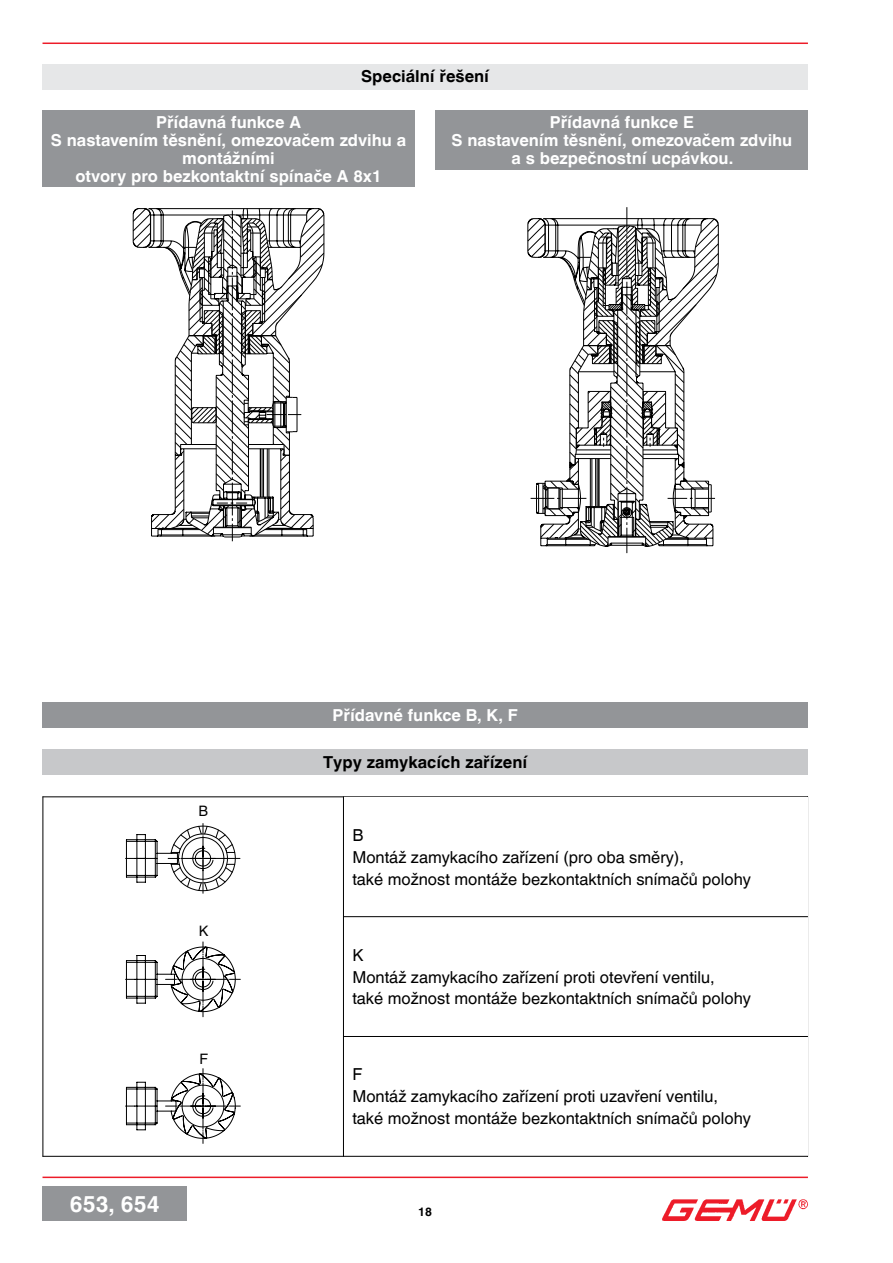
<style>
.page{position:relative;width:893px;height:1263px;background:#fff}
.page>*{position:absolute;margin:0;border:0;box-sizing:border-box;transform-origin:0 0}
.t1{font:700 22.5px "Helvetica World";color:#fff}
.t2{font:16.5px/21.9px "Helvetica World";color:#000}
.t3{font:700 16.5px/18px "Helvetica World";color:#fff;text-align:center}
.t4{font:700 16.5px "Helvetica World";color:#000}
.t5{font:14.4px "Helvetica World";color:#000}
.t6{font:700 12px "Helvetica World";color:#000}
</style>
<div class="page">
<hr style="left:43px;top:43px;width:765px;height:1px;background:#ed1c29">
<hr style="left:43px;top:1176px;width:765px;height:2px;background:#ed1c29">
<img style="left:662px;top:1199px;width:146px;height:21px">
<div style="left:43px;top:1186px;width:144px;height:34px;background:#939598"></div>
<svg style="left:527px;top:218px;width:192px;height:63px"></svg>
<svg style="left:530px;top:207px;width:185px;height:347px"></svg>
<svg style="left:536px;top:225px;width:178px;height:322px"></svg>
<svg style="left:132px;top:208px;width:193px;height:73px"></svg>
<svg style="left:151px;top:211px;width:163px;height:330px"></svg>
<hr style="left:807px;top:796px;width:1px;height:361px;background:#000">
<hr style="left:43px;top:796px;width:765px;height:1px;background:#000">
<svg style="left:125px;top:823px;width:115px;height:320px"></svg>
<hr style="left:43px;top:796px;width:1px;height:361px;background:#000">
<hr style="left:343px;top:796px;width:1px;height:361px;background:#000">
<hr style="left:343px;top:916px;width:465px;height:1px;background:#000">
<hr style="left:343px;top:1036px;width:465px;height:1px;background:#000">
<hr style="left:43px;top:1156px;width:765px;height:1px;background:#000">
<div style="left:43px;top:749px;width:765px;height:26px;background:#c7c8ca"></div>
<div style="left:43px;top:702px;width:765px;height:26px;background:#939598"></div>
<div style="left:43px;top:64px;width:765px;height:25px;background:#e6e7e8"></div>
<div style="left:436px;top:111px;width:372px;height:59px;background:#939598"></div>
<div style="left:43px;top:111px;width:372px;height:76px;background:#939598"></div>
<p class="t4" style="left:361px;top:67px;width:129px">Speciální řešení</p>
<p class="t3" style="left:451px;top:114px;width:342px">Přídavná funkce E<br>S nastavením těsnění, omezovačem zdvihu a s bezpečnostní ucpávkou.</p>
<p class="t3" style="left:51px;top:113px;width:357px">Přídavná funkce A<br>S nastavením těsnění, omezovačem zdvihu a montážními<br>otvory pro bezkontaktní spínače A 8x1</p>
<p class="t3" style="left:333px;top:706px;width:187px">Přídavné funkce B, K, F</p>
<p class="t5" style="left:198px;top:803px;width:11px">B</p>
<p class="t5" style="left:199px;top:923px;width:11px">K</p>
<p class="t5" style="left:199px;top:1050px;width:10px">F</p>
<h1 class="t1" style="left:70px;top:1190px;width:92px">653, 654</h1>
<p class="t4" style="left:323px;top:752px;width:206px">Typy zamykacích zařízení</p>
<p class="t2" style="left:352px;top:824px;width:400px">B<br>Montáž zamykacího zařízení (pro oba směry),<br>také možnost montáže bezkontaktních snímačů polohy</p>
<p class="t2" style="left:352px;top:944px;width:400px">K<br>Montáž zamykacího zařízení proti otevření ventilu,<br>také možnost montáže bezkontaktních snímačů polohy</p>
<p class="t2" style="left:352px;top:1064px;width:400px">F<br>Montáž zamykacího zařízení proti uzavření ventilu, také možnost montáže bezkontaktních snímačů polohy</p>
<p class="t6" style="left:418px;top:1205px;width:15px">18</p>
</div>
